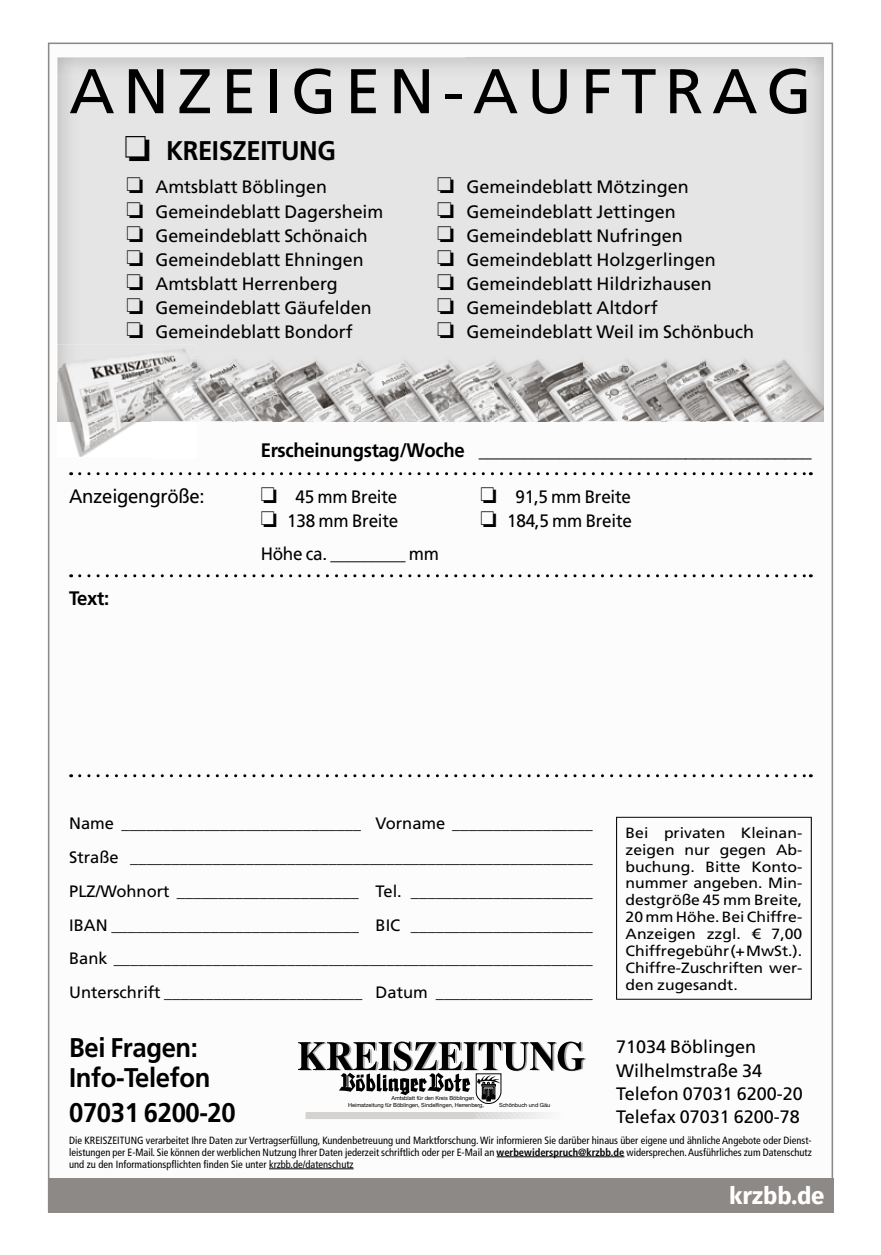
<style>
.page{position:relative;width:881px;height:1255px;background:#fff}
.page>*{position:absolute;margin:0;border:0;box-sizing:border-box;transform-origin:0 0}
.t1{font:63px "Frutiger LT Pro";letter-spacing:.135em;color:#000}
.t2{font:700 27px/30px "Frutiger LT Pro";letter-spacing:-.015em;color:#000;scale:.95 1}
.t3{font:700 24px "Fira Sans";color:#fff}
.t4{font:700 19.5px "Frutiger LT Pro";letter-spacing:-.015em;color:#000;scale:.95 1}
.t5{font:19.5px "Frutiger LT Pro";letter-spacing:-.015em;color:#000;scale:.95 1}
.t6{font:18px/23.2px "Frutiger LT Pro";color:#000}
.t7{font:18px "Frutiger LT Pro";color:#000;scale:.95 1}
.t8{font:16.5px/33.8px "Frutiger LT Pro";color:#000;text-align:justify}
.t9{font:14.85px/17px "Frutiger LT Pro";color:#000;text-align:justify;scale:1.06 1}
.t10{font:condensed 10.5px/12px "Frutiger LT Pro";color:#000;text-align:justify}
.t11{font:5.7px/6.4px "Helvetica Neue";letter-spacing:-.01em;color:#000}
.s1{font-weight:700}
</style>
<div class="page">
<div style="left:48px;top:1178px;width:784px;height:34px;background:#8d8987"></div>
<svg style="left:305px;top:1112px;width:245px;height:6px"></svg>
<svg style="left:298px;top:1041px;width:288px;height:63px"></svg>
<svg style="left:616px;top:816px;width:195px;height:183px"></svg>
<svg style="left:80px;top:472px;width:731px;height:3px"></svg>
<svg style="left:80px;top:574px;width:731px;height:3px"></svg>
<svg style="left:80px;top:774px;width:731px;height:3px"></svg>
<img style="left:57px;top:421px;width:92px;height:36px">
<img style="left:149px;top:344px;width:47px;height:78px">
<img style="left:57px;top:344px;width:93px;height:77px">
<img style="left:153px;top:353px;width:119px;height:68px">
<img style="left:192px;top:353px;width:4px;height:68px">
<img style="left:232px;top:353px;width:4px;height:68px">
<img style="left:272px;top:353px;width:44px;height:68px">
<img style="left:316px;top:353px;width:423px;height:68px">
<img style="left:622px;top:353px;width:4px;height:68px">
<img style="left:661px;top:353px;width:5px;height:68px">
<img style="left:700px;top:353px;width:5px;height:68px">
<img style="left:739px;top:353px;width:84px;height:68px">
<hr style="left:496px;top:1156px;width:128px;height:1px;background:#000">
<hr style="left:269px;top:1168px;width:84px;height:1px;background:#000">
<h1 class="t1" style="left:69px;top:65px;width:743px">ANZEIGEN-AUFTRAG</h1>
<h2 class="t2" style="left:124px;top:135px;width:224px">□ KREISZEITUNG</h2>
<p class="t6" style="left:126px;top:177px;width:202px">□ Amtsblatt Böblingen</p>
<p class="t6" style="left:126px;top:201px;width:258px">□ Gemeindeblatt Dagersheim</p>
<p class="t6" style="left:126px;top:225px;width:242px">□ Gemeindeblatt Schönaich</p>
<p class="t6" style="left:126px;top:249px;width:238px">□ Gemeindeblatt Ehningen</p>
<p class="t6" style="left:126px;top:273px;width:213px">□ Amtsblatt Herrenberg</p>
<p class="t6" style="left:126px;top:297px;width:246px">□ Gemeindeblatt Gäufelden</p>
<p class="t6" style="left:126px;top:321px;width:227px">□ Gemeindeblatt Bondorf</p>
<p class="t6" style="left:437px;top:177px;width:253px">□ Gemeindeblatt Mötzingen</p>
<p class="t6" style="left:437px;top:201px;width:240px">□ Gemeindeblatt Jettingen</p>
<p class="t6" style="left:437px;top:225px;width:247px">□ Gemeindeblatt Nufringen</p>
<p class="t6" style="left:437px;top:249px;width:280px">□ Gemeindeblatt Holzgerlingen</p>
<p class="t6" style="left:437px;top:273px;width:276px">□ Gemeindeblatt Hildrizhausen</p>
<p class="t6" style="left:437px;top:297px;width:222px">□ Gemeindeblatt Altdorf</p>
<p class="t6" style="left:437px;top:321px;width:318px">□ Gemeindeblatt Weil im Schönbuch</p>
<p class="t4" style="left:260px;top:439px;width:581px">Erscheinungstag/Woche _____________________________________</p>
<p class="t5" style="left:69px;top:488px;width:144px">Anzeigengröße:</p>
<p class="t7" style="left:260px;top:489px;width:145px">□ 45 mm Breite</p>
<p class="t7" style="left:480px;top:489px;width:160px">□ 91,5 mm Breite</p>
<p class="t7" style="left:260px;top:513px;width:146px">□ 138 mm Breite</p>
<p class="t7" style="left:480px;top:513px;width:161px">□ 184,5 mm Breite</p>
<p class="t7" style="left:260px;top:546px;width:189px">Höhe ca. _________ mm</p>
<p class="t4" style="left:69px;top:586px;width:44px">Text:</p>
<p class="t8" style="left:69px;top:807px;width:525px">Name _____________________________ Vorname _________________ Straße ________________________________________________________ PLZ/Wohnort ______________________ Tel. ______________________ IBAN ______________________________ BIC ______________________ Bank __________________________________________________________ Unterschrift ________________________ Datum ___________________</p>
<h2 class="t2" style="left:69px;top:1032px;width:150px">Bei Fragen:<br>Info-Telefon</h2>
<h2 class="t2" style="left:69px;top:1097px;width:177px">07031 6200-20</h2>
<p class="t11" style="left:348px;top:1095px;width:137px;text-indent:43px">Amtsblatt für den Kreis Böblingen<br>Heimatzeitung für Böblingen, Sindelfingen, Herrenberg,</p>
<p class="t11" style="left:499px;top:1101px;width:53px">Schönbuch und Gäu</p>
<p class="t9" style="left:625px;top:825px;width:168px">Bei privaten Kleinan&shy;zeigen nur gegen Ab&shy;buchung. Bitte Konto&shy;nummer angeben. Min&shy;destgröße 45 mm Breite, 20 mm Höhe. Bei Chiffre-Anzeigen zzgl. € 7,00<br>Chiffregebühr (+ MwSt.).<br>Chiffre-Zuschriften wer&shy;den zugesandt.</p>
<p class="t6" style="left:615px;top:1036px;width:188px">71034 Böblingen<br>Wilhelmstraße 34<br>Telefon 07031 6200-20<br>Telefax 07031 6200-78</p>
<p class="t10" style="left:69px;top:1134px;width:743px">Die KREISZEITUNG verarbeitet Ihre Daten zur Vertragserfüllung, Kundenbetreuung und Marktforschung. Wir informieren Sie darüber hinaus über eigene und ähnliche Angebote oder Dienst&shy;leistungen per E-Mail. Sie können der werblichen Nutzung Ihrer Daten jederzeit schriftlich oder per E-Mail an <span class="s1">werbewiderspruch@krzbb.de</span> widersprechen. Ausführliches zum Datenschutz und zu den Informationspflichten finden Sie unter krzbb.de/datenschutz</p>
<h3 class="t3" style="left:729px;top:1181px;width:97px">krzbb.de</h3>
</div>
